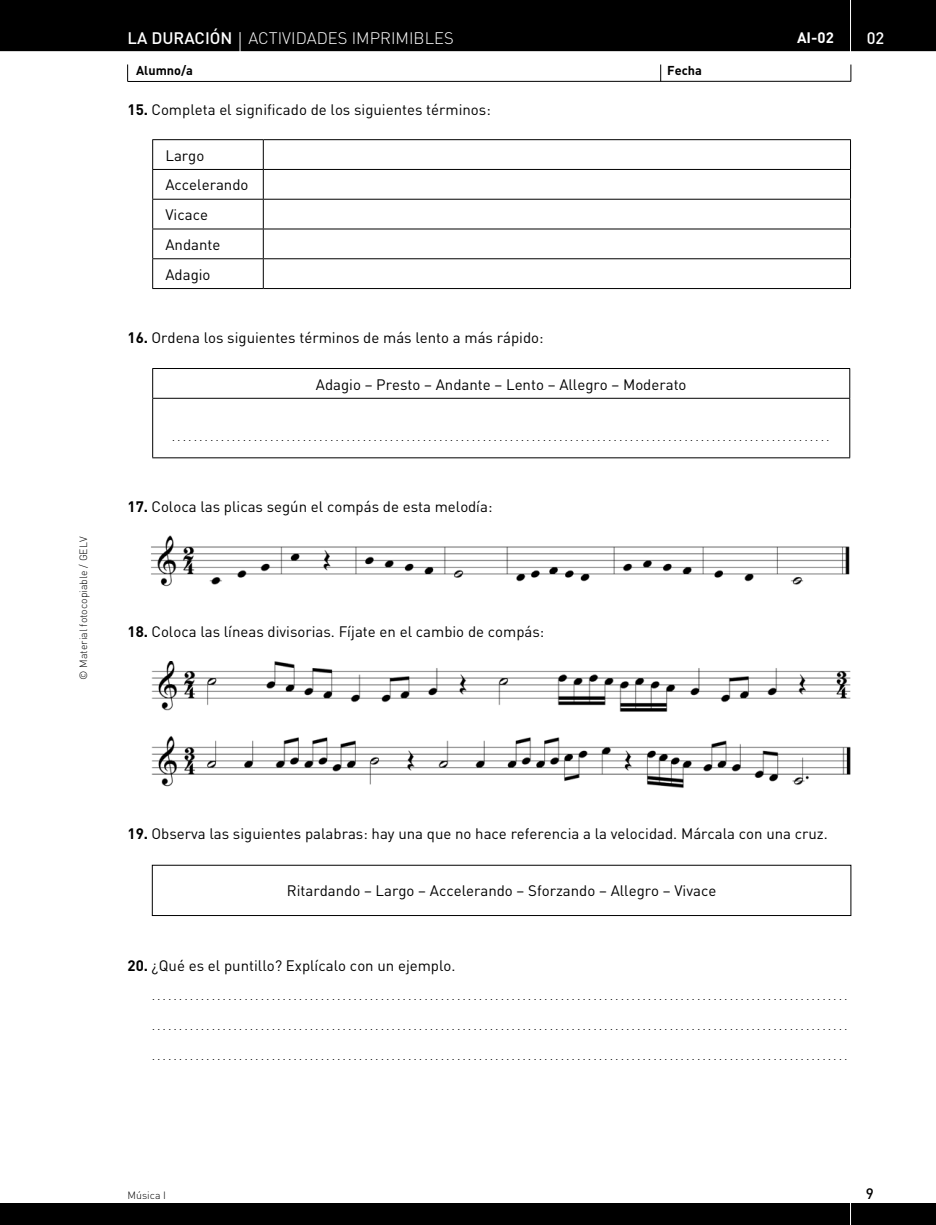
<style>
.page{position:relative;width:936px;height:1225px;background:#fff}
.page>*{position:absolute;margin:0;border:0;box-sizing:border-box;transform-origin:0 0}
.t1{font:300 16.5px "DIN";color:#fff}
.t2{font:500 16.5px "DIN";color:#fff}
.t3{font:15px/29.7px "DIN";color:#000}
.t4{font:700 15px "DIN";color:#fff}
.t5{font:500 15px "DIN";color:#000}
.t6{font:700 12.75px "DIN";color:#000}
.t7{font:10.5px "DIN";color:#000}
.t8{font:300 10.5px "DIN";color:#000}
.s1{font-weight:500}
.s2{font-weight:700}
</style>
<div class="page">
<div style="left:0;top:1203px;width:935px;height:22px;background:#000"></div>
<div style="left:0;top:0;width:935px;height:51px;background:#000"></div>
<hr style="left:850px;top:0;width:1px;height:52px;background:#fff">
<svg style="left:660px;top:65px;width:1px;height:16px"></svg>
<svg style="left:850px;top:65px;width:1px;height:16px"></svg>
<hr style="left:128px;top:81px;width:722px;height:1px;background:#000">
<svg style="left:127px;top:64px;width:1px;height:17px"></svg>
<hr style="left:850px;top:1186px;width:1px;height:39px;background:#fff">
<svg style="left:240px;top:32px;width:1px;height:20px"></svg>
<hr style="left:152px;top:139px;width:111px;height:1px;background:#000">
<hr style="left:263px;top:139px;width:587px;height:1px;background:#000">
<hr style="left:152px;top:169px;width:111px;height:1px;background:#000">
<hr style="left:263px;top:169px;width:587px;height:1px;background:#000">
<hr style="left:152px;top:199px;width:111px;height:1px;background:#000">
<hr style="left:263px;top:199px;width:587px;height:1px;background:#000">
<hr style="left:152px;top:229px;width:111px;height:1px;background:#000">
<hr style="left:263px;top:229px;width:587px;height:1px;background:#000">
<hr style="left:152px;top:258px;width:111px;height:1px;background:#000">
<svg style="left:152px;top:140px;width:1px;height:148px"></svg>
<hr style="left:263px;top:258px;width:587px;height:1px;background:#000">
<svg style="left:263px;top:140px;width:1px;height:148px"></svg>
<svg style="left:850px;top:140px;width:1px;height:148px"></svg>
<hr style="left:152px;top:288px;width:111px;height:1px;background:#000">
<hr style="left:263px;top:288px;width:587px;height:1px;background:#000">
<hr style="left:152px;top:368px;width:698px;height:1px;background:#000">
<svg style="left:152px;top:369px;width:1px;height:29px"></svg>
<svg style="left:849px;top:369px;width:1px;height:29px"></svg>
<hr style="left:152px;top:398px;width:698px;height:1px;background:#000">
<hr style="left:152px;top:399px;width:1px;height:58px;background:#000">
<hr style="left:849px;top:399px;width:1px;height:58px;background:#000">
<hr style="left:152px;top:457px;width:698px;height:1px;background:#000">
<img style="left:151px;top:536px;width:699px;height:51px">
<img style="left:151px;top:661px;width:699px;height:127px">
<div style="left:152px;top:865px;width:699px;height:51px;border:1px solid #000"></div>
<p class="t8" style="left:77px;top:680px;width:145px;rotate:-90deg">© Material fotocopiable / GELV</p>
<p class="t1" style="left:128px;top:28px;width:327px"><span class="s1">LA DURACIÓN</span> ACTIVIDADES IMPRIMIBLES</p>
<p class="t4" style="left:797px;top:28px;width:38px">AI-02</p>
<p class="t2" style="left:866px;top:27px;width:19px">02</p>
<p class="t6" style="left:136px;top:62px;width:58px">Alumno/a</p>
<p class="t6" style="left:667px;top:62px;width:36px">Fecha</p>
<p class="t3" style="left:128px;top:94px;width:364px"><span class="s2">15.</span> Completa el significado de los siguientes términos:</p>
<p class="t3" style="left:165px;top:140px;width:84px">Largo<br>Accelerando<br>Vicace<br>Andante<br>Adagio</p>
<p class="t3" style="left:128px;top:323px;width:417px"><span class="s2">16.</span> Ordena los siguientes términos de más lento a más rápido:</p>
<p class="t3" style="left:316px;top:369px;width:372px">Adagio – Presto – Andante – Lento – Allegro – Moderato</p>
<p class="t7" style="left:172px;top:430px;width:653px">. . . . . . . . . . . . . . . . . . . . . . . . . . . . . . . . . . . . . . . . . . . . . . . . . . . . . . . . . . . . . . . . . . . . . . . . . . . . . . . . . . . . . . . . . . . . . . . . . . . . . . . . . . . . . . . . . . . . . . . .</p>
<p class="t3" style="left:128px;top:491px;width:366px"><span class="s2">17.</span> Coloca las plicas según el compás de esta melodía:</p>
<p class="t3" style="left:128px;top:616px;width:418px"><span class="s2">18.</span> Coloca las líneas divisorias. Fíjate en el cambio de compás:</p>
<p class="t3" style="left:128px;top:818px;width:699px"><span class="s2">19.</span> Observa las siguientes palabras: hay una que no hace referencia a la velocidad. Márcala con una cruz.</p>
<p class="t3" style="left:287px;top:876px;width:431px">Ritardando – Largo – Accelerando – Sforzando – Allegro – Vivace</p>
<p class="t3" style="left:128px;top:950px;width:327px"><span class="s2">20.</span> ¿Qué es el puntillo? Explícalo con un ejemplo.</p>
<p class="t7" style="left:152px;top:990px;width:696px">. . . . . . . . . . . . . . . . . . . . . . . . . . . . . . . . . . . . . . . . . . . . . . . . . . . . . . . . . . . . . . . . . . . . . . . . . . . . . . . . . . . . . . . . . . . . . . . . . . . . . . . . . . . . . . . . . . . . . . . . . . . . . . . .</p>
<p class="t7" style="left:152px;top:1019px;width:696px">. . . . . . . . . . . . . . . . . . . . . . . . . . . . . . . . . . . . . . . . . . . . . . . . . . . . . . . . . . . . . . . . . . . . . . . . . . . . . . . . . . . . . . . . . . . . . . . . . . . . . . . . . . . . . . . . . . . . . . . . . . . . . . . .</p>
<p class="t7" style="left:152px;top:1049px;width:696px">. . . . . . . . . . . . . . . . . . . . . . . . . . . . . . . . . . . . . . . . . . . . . . . . . . . . . . . . . . . . . . . . . . . . . . . . . . . . . . . . . . . . . . . . . . . . . . . . . . . . . . . . . . . . . . . . . . . . . . . . . . . . . . . .</p>
<p class="t8" style="left:128px;top:1188px;width:40px">Música I</p>
<p class="t5" style="left:865px;top:1184px;width:9px">9</p>
</div>
